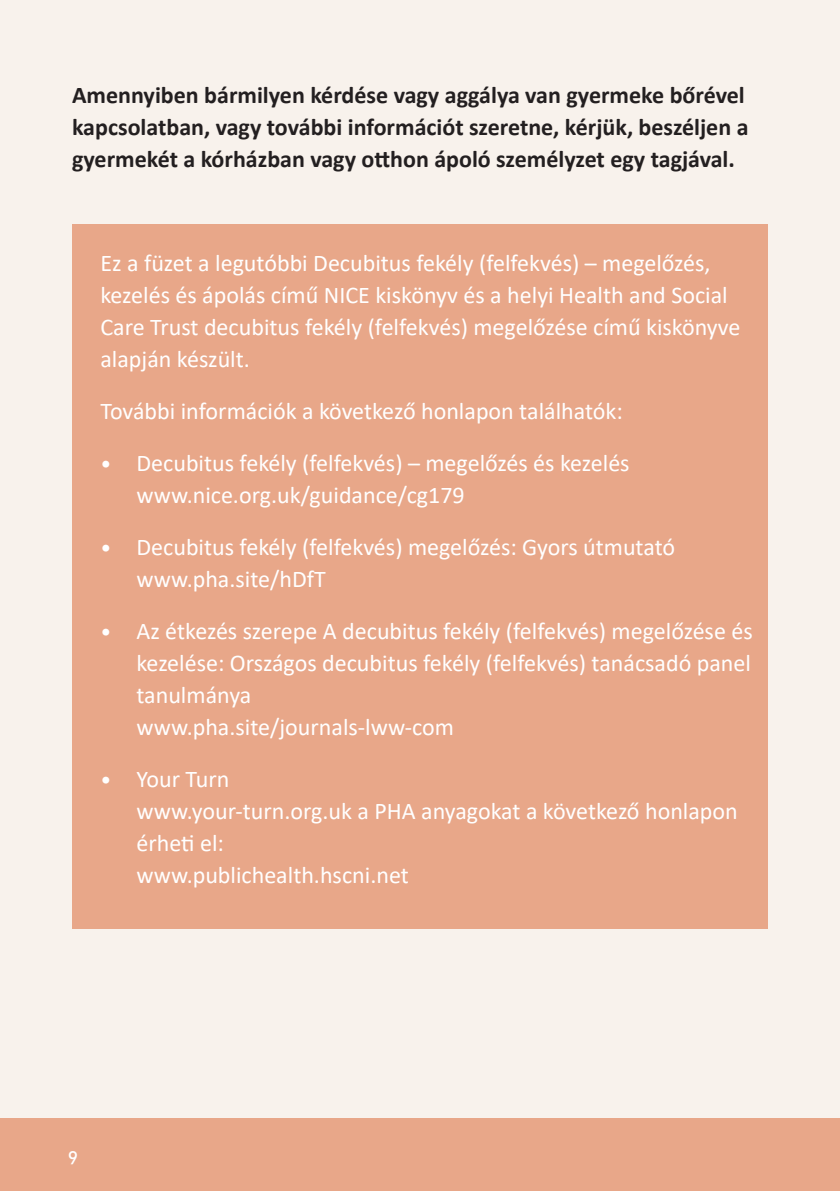
<style>
.page{position:relative;width:840px;height:1191px;background:#fff}
.page>*{position:absolute;margin:0;border:0;box-sizing:border-box;transform-origin:0 0}
.t1{font:24px/32px "Calibri";color:#fff}
.t2{font:700 24px/32px "Calibri";color:#231f20}
.t3{font:18px "DIN Medium Alternate";color:#fff}
.s1{font-size:22px}
</style>
<div class="page">
<div style="left:0;top:0;width:839px;height:1191px;background:#f8f2ec"></div>
<div style="left:72px;top:224px;width:695px;height:704px;background:#e8a789"></div>
<div style="left:0;top:1119px;width:839px;height:72px;background:#e8a789"></div>
<p class="t2" style="left:72px;top:78px;width:677px">Amennyiben bármilyen kérdése vagy aggálya van gyermeke bőrével kapcsolatban, vagy további információt szeretne, kérjük, beszéljen a gyermekét a kórházban vagy otthon ápoló személyzet egy tagjával.</p>
<p class="t1" style="left:100px;top:246px;width:641px">Ez a füzet a legutóbbi Decubitus fekély (felfekvés) – megelőzés, kezelés és ápolás című NICE kiskönyv és a helyi Health and Social Care Trust decubitus fekély (felfekvés) megelőzése című kiskönyve alapján készült.</p>
<p class="t1" style="left:100px;top:394px;width:523px">További információk a következő honlapon találhatók:</p>
<p class="t1" style="left:136px;top:446px;width:494px;text-indent:-36px"><span class="s1">•</span> Decubitus fekély (felfekvés) – megelőzés és kezelés www.nice.org.uk/guidance/cg179</p>
<p class="t1" style="left:136px;top:530px;width:540px;text-indent:-36px"><span class="s1">•</span> Decubitus fekély (felfekvés) megelőzés: Gyors útmutató www.pha.site/hDfT</p>
<p class="t1" style="left:136px;top:614px;width:617px;text-indent:-36px"><span class="s1">•</span> Az étkezés szerepe A decubitus fekély (felfekvés) megelőzése és kezelése: Országos decubitus fekély (felfekvés) tanácsadó panel tanulmánya<br>www.pha.site/journals-lww-com</p>
<p class="t1" style="left:136px;top:762px;width:602px;text-indent:-36px"><span class="s1">•</span> Your Turn<br>www.your-turn.org.uk a PHA anyagokat a következő honlapon érheti el:<br>www.publichealth.hscni.net</p>
<p class="t3" style="left:68px;top:1144px;width:11px">9</p>
</div>
